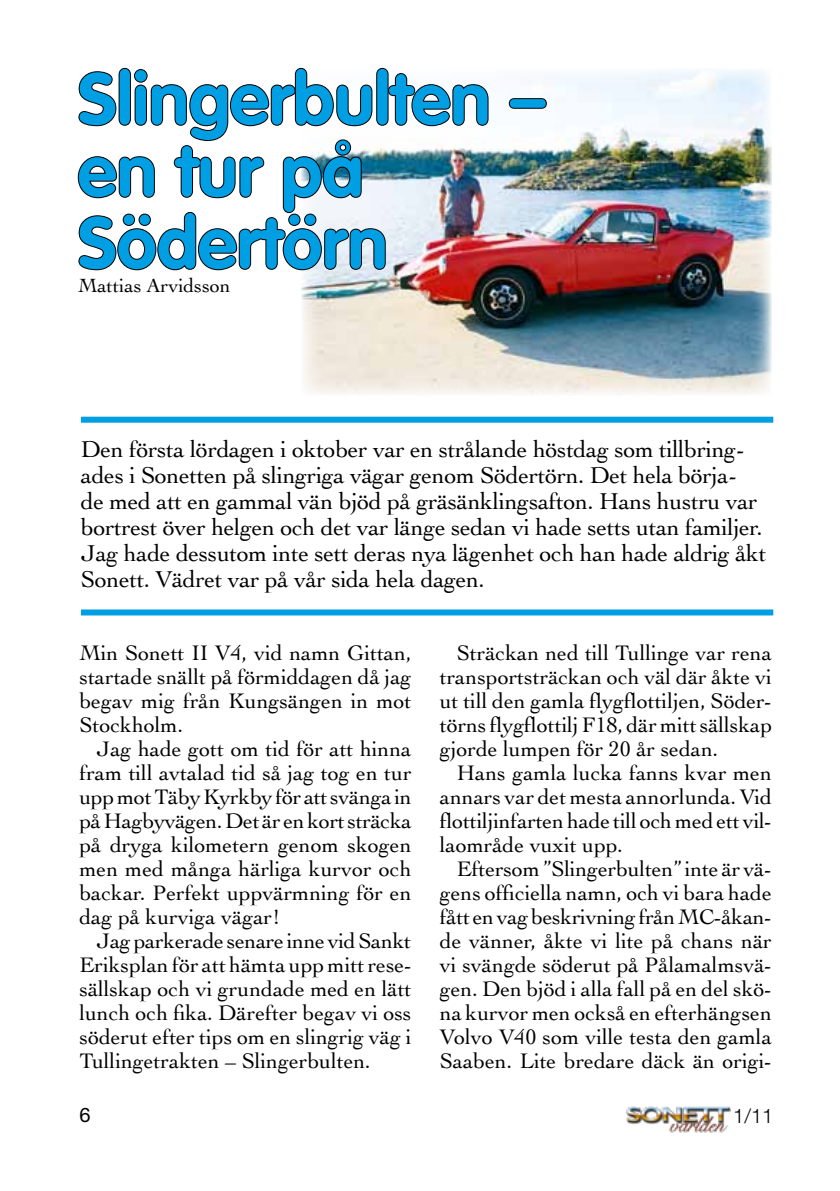
<style>
.page{position:relative;width:840px;height:1191px;background:#fff}
.page>*{position:absolute;margin:0;border:0;box-sizing:border-box;transform-origin:0 0}
.t1{font:700 72px/72px "VAG Rounded";color:#009ee3}
.t2{font:24px/26px "Cochin";letter-spacing:-.015em;color:#000}
.t3{font:22px/24px "Cochin";color:#000;text-align:justify}
.t4{font:20px "Cochin";color:#000}
.t5{font:300 20px "Helvetica Neue";color:#000}
.t6{font:20px "Helvetica Neue";color:#000}
</style>
<div class="page">
<img style="left:626px;top:1106px;width:104px;height:27px">
<div style="left:81px;top:417px;width:691px;height:6px;background:#009ee3"></div>
<div style="left:81px;top:609px;width:691px;height:6px;background:#009ee3"></div>
<img style="left:301px;top:70px;width:470px;height:325px">
<div style="left:508px;top:98px;width:38px;height:11px;border:2px solid #000;border-radius:4px"></div>
<svg style="left:77px;top:67px;width:412px;height:204px"></svg>
<h1 class="t1" style="left:78px;top:62px;width:469px">Slingerbulten – en tur på<br>Södertörn</h1>
<p class="t4" style="left:78px;top:274px;width:154px">Mattias Arvidsson</p>
<p class="t2" style="left:81px;top:436px;width:686px">Den första lördagen i oktober var en strålande höstdag som tillbring&shy;ades i Sonetten på slingriga vägar genom Södertörn. Det hela börja&shy;de med att en gammal vän bjöd på gräsänklingsafton. Hans hustru var bortrest över helgen och det var länge sedan vi hade setts utan familjer.<br>Jag hade dessutom inte sett deras nya lägenhet och han hade aldrig åkt Sonett. Vädret var på vår sida hela dagen.</p>
<p class="t3" style="left:79px;top:640px;width:333px">Min Sonett II V4, vid namn Gittan, startade snällt på förmiddagen då jag begav mig från Kungsängen in mot Stockholm.</p>
<p class="t3" style="left:79px;top:736px;width:333px;text-indent:17px">Jag hade gott om tid för att hinna fram till avtalad tid så jag tog en tur upp mot Täby Kyrkby för att svänga in på Hagbyvägen. Det är en kort sträcka på dryga kilometern genom skogen men med många härliga kurvor och backar. Perfekt uppvärmning för en dag på kurviga vägar!</p>
<p class="t3" style="left:79px;top:928px;width:333px;text-indent:17px">Jag parkerade senare inne vid Sankt Eriksplan för att hämta upp mitt rese&shy;sällskap och vi grundade med en lätt lunch och fika. Därefter begav vi oss söderut efter tips om en slingrig väg i Tullingetrakten – Slingerbulten.</p>
<p class="t3" style="left:439px;top:641px;width:334px;text-indent:17px">Sträckan ned till Tullinge var rena transportsträckan och väl där åkte vi ut till den gamla flygflottiljen, Söder&shy;törns flygflottilj F18, där mitt sällskap gjorde lumpen för 20 år sedan.</p>
<p class="t3" style="left:439px;top:761px;width:333px;text-indent:17px">Hans gamla lucka fanns kvar men annars var det mesta annorlunda. Vid flottiljinfarten hade till och med ett vil&shy;laområde vuxit upp.</p>
<p class="t3" style="left:439px;top:857px;width:333px;text-indent:17px">Eftersom ”Slingerbulten” inte är vä&shy;gens officiella namn, och vi bara hade fått en vag beskrivning från MC-åkan&shy;de vänner, åkte vi lite på chans när vi svängde söderut på Pålamalmsvä&shy;gen. Den bjöd i alla fall på en del skö&shy;na kurvor men också en efterhängsen Volvo V40 som ville testa den gamla Saaben. Lite bredare däck än origi-</p>
<p class="t6" style="left:79px;top:1102px;width:13px">6</p>
<p class="t5" style="left:732px;top:1103px;width:42px">1/11</p>
</div>
